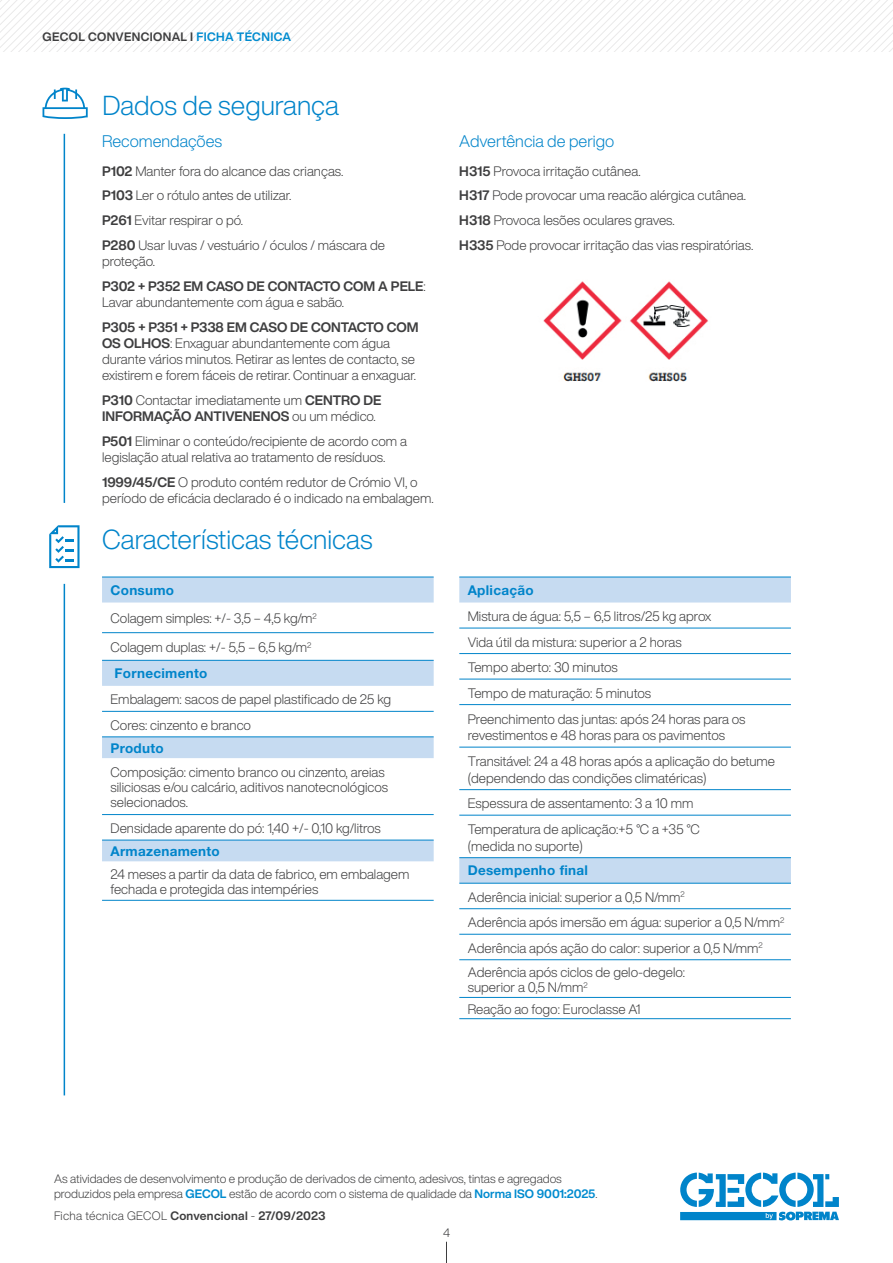
<style>
.page{position:relative;width:893px;height:1263px;background:#fff}
.page>*{position:absolute;margin:0;border:0;box-sizing:border-box;transform-origin:0 0}
.t1{font:300 27px "Helvetica Now Display";color:#0084ca}
.t2{font:300 16.5px "Helvetica Now Display";color:#0084ca}
.t3{font:300 13.5px/24.8px "Helvetica Now Display";color:#3e3e3f}
.t4{font:700 13.5px "Helvetica Neue LT Std";letter-spacing:.02em;color:#0084ca}
.t5{font:700 13.5px/24.8px "Helvetica Now Display";letter-spacing:-.005em;color:#3e3e3f}
.t6{font:300 12px/15px "Helvetica Now Display";color:#3e3e3f}
.t7{font:700 12px "Helvetica Now Display";letter-spacing:.025em;color:#3e3e3f}
.s1{color:#008bcf}
.s2{font-weight:700}
.s3{font-weight:300}
.s4{font-weight:700;color:#008bcf}
</style>
<div class="page">
<svg style="left:446px;top:1242px;width:1px;height:21px"></svg>
<svg style="left:680px;top:1172px;width:159px;height:48px"></svg>
<svg style="left:0;top:0;width:893px;height:51px"></svg>
<img style="left:543px;top:281px;width:165px;height:101px">
<hr style="left:64px;top:134px;width:1px;height:369px;background:#0084ca">
<svg style="left:43px;top:88px;width:45px;height:31px"></svg>
<svg style="left:102px;top:578px;width:332px;height:283px"></svg>
<hr style="left:102px;top:577px;width:332px;height:1px;background:#0084ca">
<hr style="left:102px;top:711px;width:332px;height:1px;background:#0084ca">
<hr style="left:102px;top:814px;width:332px;height:1px;background:#0084ca">
<hr style="left:102px;top:900px;width:332px;height:1px;background:#0084ca">
<hr style="left:102px;top:632px;width:332px;height:1px;background:#0084ca">
<hr style="left:102px;top:660px;width:332px;height:1px;background:#0084ca">
<hr style="left:102px;top:736px;width:332px;height:1px;background:#0084ca">
<hr style="left:102px;top:840px;width:332px;height:1px;background:#0084ca">
<svg style="left:459px;top:578px;width:332px;height:50px"></svg>
<svg style="left:459px;top:654px;width:332px;height:343px"></svg>
<hr style="left:459px;top:857px;width:332px;height:1px;background:#0084ca">
<hr style="left:459px;top:1018px;width:332px;height:1px;background:#0084ca">
<hr style="left:459px;top:628px;width:332px;height:1px;background:#0084ca">
<hr style="left:459px;top:653px;width:332px;height:1px;background:#0084ca">
<hr style="left:459px;top:679px;width:332px;height:1px;background:#0084ca">
<hr style="left:459px;top:704px;width:332px;height:1px;background:#0084ca">
<hr style="left:459px;top:747px;width:332px;height:1px;background:#0084ca">
<hr style="left:459px;top:789px;width:332px;height:1px;background:#0084ca">
<hr style="left:459px;top:815px;width:332px;height:1px;background:#0084ca">
<hr style="left:459px;top:883px;width:332px;height:1px;background:#0084ca">
<hr style="left:459px;top:908px;width:332px;height:1px;background:#0084ca">
<hr style="left:459px;top:934px;width:332px;height:1px;background:#0084ca">
<hr style="left:459px;top:959px;width:332px;height:1px;background:#0084ca">
<hr style="left:459px;top:997px;width:332px;height:1px;background:#0084ca">
<hr style="left:459px;top:577px;width:332px;height:1px;background:#0084ca">
<hr style="left:64px;top:584px;width:1px;height:511px;background:#0084ca">
<svg style="left:49px;top:525px;width:31px;height:43px"></svg>
<p class="t7" style="left:43px;top:28px;width:250px">GECOL CONVENCIONAL I <span class="s1">FICHA TÉCNICA</span></p>
<h1 class="t1" style="left:102px;top:87px;width:238px">Dados de segurança</h1>
<p class="t2" style="left:102px;top:130px;width:122px">Recomendações</p>
<p class="t3" style="left:102px;top:158px;width:284px"><span class="s2">P102</span> Manter fora do alcance das crianças.<br><span class="s2">P103</span> Ler o rótulo antes de utilizar.<br><span class="s2">P261</span> Evitar respirar o pó.<br><span class="s2">P280</span> Usar luvas / vestuário / óculos / máscara de</p>
<p class="t5" style="left:102px;top:249px;width:325px"><span class="s3">proteção.<br></span>P302 + P352 EM CASO DE CONTACTO COM A PELE<span class="s3">:</span></p>
<p class="t3" style="left:102px;top:290px;width:244px">Lavar abundantemente com água e sabão.</p>
<p class="t3" style="left:102px;top:319px;width:318px;line-height:16.2px"><span class="s2">P305 + P351 + P338 EM CASO DE CONTACTO COM OS OLHOS</span>: Enxaguar abundantemente com água durante vários minutos. Retirar as lentes de contacto, se existirem e forem fáceis de retirar. Continuar a enxaguar.</p>
<p class="t3" style="left:102px;top:392px;width:281px;line-height:16.2px"><span class="s2">P310</span> Contactar imediatamente um <span class="s2">CENTRO DE<br>INFORMAÇÃO ANTIVENENOS</span> ou um médico.</p>
<p class="t3" style="left:102px;top:433px;width:306px;line-height:16.2px"><span class="s2">P501</span> Eliminar o conteúdo/recipiente de acordo com a legislação atual relativa ao tratamento de resíduos.</p>
<p class="t3" style="left:102px;top:474px;width:333px;line-height:16.2px"><span class="s2">1999/45/CE</span> O produto contém redutor de Crómio VI, o período de eficácia declarado é o indicado na embalagem.</p>
<h1 class="t1" style="left:102px;top:521px;width:272px">Características técnicas</h1>
<p class="t4" style="left:111px;top:582px;width:65px">Consumo</p>
<p class="t3" style="left:111px;top:604px;width:208px;line-height:29.1px">Colagem simples: +/- 3,5 – 4,5 kg/m<sup>2<br></sup>Colagem duplas: +/- 5,5 – 6,5 kg/m<sup>2</sup></p>
<p class="t4" style="left:115px;top:665px;width:94px">Fornecimento</p>
<p class="t3" style="left:111px;top:686px;width:282px;line-height:25.7px">Embalagem: sacos de papel plastificado de 25 kg<br>Cores: cinzento e branco</p>
<p class="t4" style="left:111px;top:739px;width:55px">Produto</p>
<p class="t3" style="left:111px;top:765px;width:279px;line-height:15px">Composição: cimento branco ou cinzento, areias siliciosas e/ou calcário, aditivos nanotecnológicos selecionados.</p>
<p class="t3" style="left:111px;top:816px;width:272px">Densidade aparente do pó: 1,40 +/- 0,10 kg/litros</p>
<p class="t4" style="left:111px;top:842px;width:111px">Armazenamento</p>
<p class="t3" style="left:111px;top:867px;width:300px;line-height:15px">24 meses a partir da data de fabrico, em embalagem fechada e protegida das intempéries</p>
<p class="t2" style="left:459px;top:130px;width:157px">Advertência de perigo</p>
<p class="t3" style="left:459px;top:158px;width:296px"><span class="s2">H315</span> Provoca irritação cutânea.<br><span class="s2">H317</span> Pode provocar uma reacão alérgica cutânea.<br><span class="s2">H318</span> Provoca lesões oculares graves.<br><span class="s2">H335</span> Pode provocar irritação das vias respiratórias.</p>
<p class="t4" style="left:468px;top:582px;width:67px">Aplicação</p>
<p class="t3" style="left:468px;top:603px;width:279px;line-height:25.7px">Mistura de água: 5,5 – 6,5 litros/25 kg aprox<br>Vida útil da mistura: superior a 2 horas<br>Tempo aberto: 30 minutos<br>Tempo de maturação: 5 minutos<br>Preenchimento das juntas: após 24 horas para os</p>
<p class="t3" style="left:468px;top:722px;width:309px;line-height:26px">revestimentos e 48 horas para os pavimentos<br>Transitável: 24 a 48 horas após a aplicação do betume</p>
<p class="t3" style="left:468px;top:765px;width:240px;line-height:25.8px">(dependendo das condições climatéricas)<br>Espessura de assentamento: 3 a 10 mm<br>Temperatura de aplicação:+5 °C a +35 °C</p>
<p class="t3" style="left:468px;top:833px;width:117px">(medida no suporte)</p>
<p class="t4" style="left:468px;top:862px;width:122px">Desempenho final</p>
<p class="t3" style="left:468px;top:884px;width:318px;line-height:25.5px">Aderência inicial: superior a 0,5 N/mm<sup>2<br></sup>Aderência após imersão em água: superior a 0,5 N/mm<sup>2<br></sup>Aderência após ação do calor: superior a 0,5 N/mm<sup>2</sup></p>
<p class="t3" style="left:468px;top:964px;width:219px;line-height:15px">Aderência após ciclos de gelo-degelo: superior a 0,5 N/mm<sup>2</sup></p>
<p class="t3" style="left:468px;top:997px;width:174px">Reação ao fogo: Euroclasse A1</p>
<p class="t6" style="left:54px;top:1171px;width:545px">As atividades de desenvolvimento e produção de derivados de cimento, adesivos, tintas e agregados produzidos pela empresa <span class="s4">GECOL</span> estão de acordo com o sistema de qualidade da <span class="s4">Norma ISO 9001:2025</span>.</p>
<p class="t7" style="left:54px;top:1208px;width:273px"><span class="s3">Ficha técnica GECOL</span> Convencional <span class="s3">-</span> 27/09/2023</p>
<p class="t6" style="left:443px;top:1225px;width:8px">4</p>
</div>
